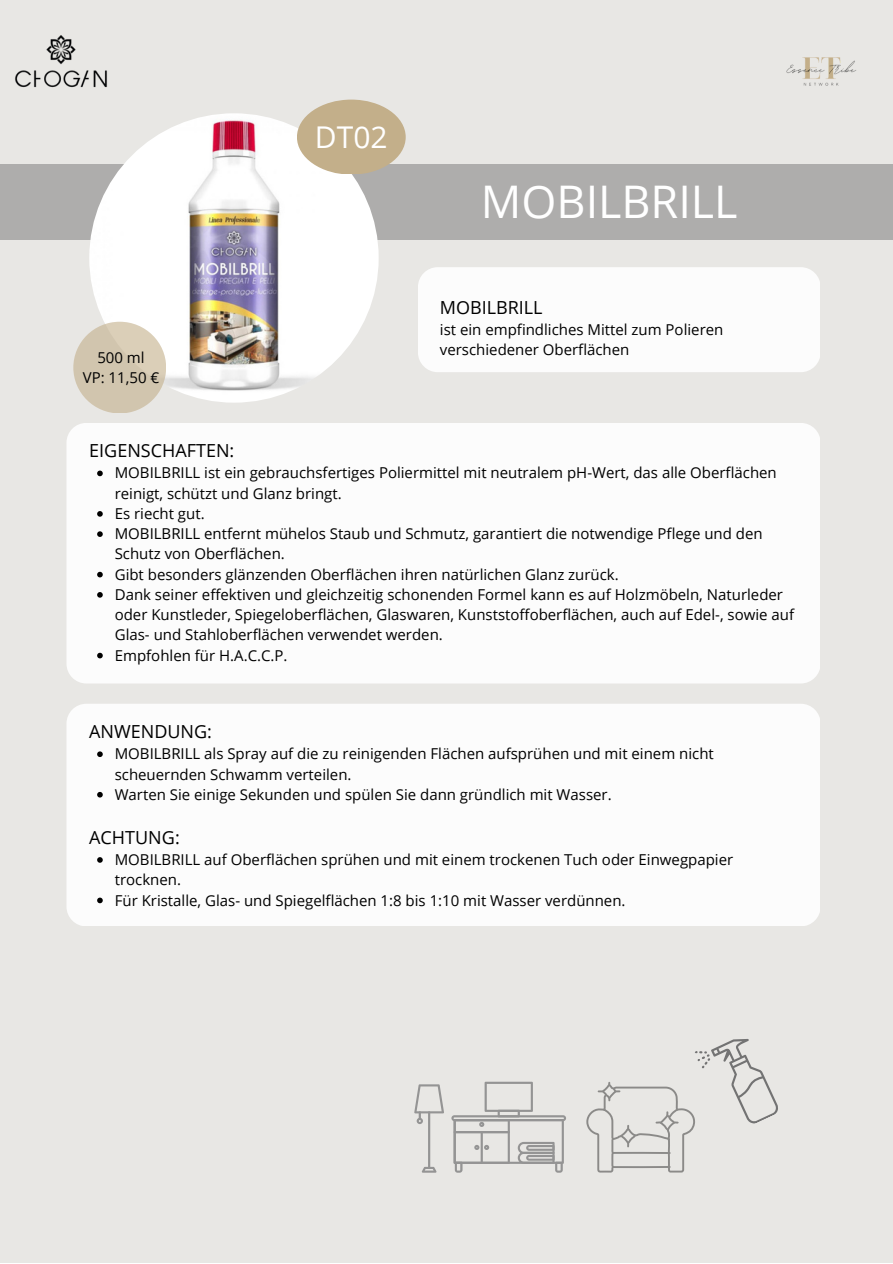
<style>
.page{position:relative;width:893px;height:1264px;background:#fff}
.page>*{position:absolute;margin:0;border:0;box-sizing:border-box;transform-origin:0 0}
.t1{font:45px "Open Sans";color:#fff}
.t2{font:30px "Open Sans";color:#fff}
.t3{font:18px "Open Sans";color:#000}
.t4{font:15px/20.2px "Open Sans";color:#000}
</style>
<div class="page">
<div style="left:0;top:0;width:892px;height:1262px;background:#e8e7e4"></div>
<img style="left:15px;top:35px;width:92px;height:53px">
<img style="left:786px;top:57px;width:70px;height:29px">
<div style="left:418px;top:267px;width:401px;height:105px;background:#fcfcfc;border-radius:20px"></div>
<div style="left:0;top:164px;width:892px;height:75px;background:#aeadac"></div>
<img style="left:89px;top:113px;width:289px;height:289px;border-radius:50%">
<div style="left:297px;top:100px;width:108px;height:74px;background:#c3af8a;border-radius:50%"></div>
<div style="left:66px;top:423px;width:753px;height:260px;background:#fcfcfc;border-radius:20px"></div>
<div style="left:66px;top:703px;width:753px;height:222px;background:#fcfcfc;border-radius:20px"></div>
<div style="left:73px;top:322px;width:93px;height:91px;background:#d1c5ae;border-radius:50%"></div>
<svg style="left:451px;top:1081px;width:115px;height:91px"></svg>
<svg style="left:421px;top:1166px;width:15px;height:6px"></svg>
<hr style="left:428px;top:1111px;width:2px;height:57px;background:#808080">
<svg style="left:414px;top:1084px;width:30px;height:40px"></svg>
<svg style="left:97px;top:751px;width:6px;height:6px"></svg>
<svg style="left:97px;top:792px;width:6px;height:5px"></svg>
<svg style="left:97px;top:857px;width:6px;height:5px"></svg>
<svg style="left:97px;top:897px;width:6px;height:6px"></svg>
<svg style="left:97px;top:470px;width:6px;height:6px"></svg>
<svg style="left:97px;top:511px;width:6px;height:5px"></svg>
<svg style="left:97px;top:531px;width:6px;height:6px"></svg>
<svg style="left:97px;top:572px;width:6px;height:5px"></svg>
<svg style="left:97px;top:592px;width:6px;height:5px"></svg>
<svg style="left:97px;top:652px;width:6px;height:6px"></svg>
<svg style="left:586px;top:1039px;width:192px;height:133px"></svg>
<p class="t4" style="left:83px;top:347px;width:78px;text-align:center">500 ml<br>VP: 11,50 €</p>
<p class="t3" style="left:89px;top:438px;width:146px">EIGENSCHAFTEN:</p>
<h2 class="t2" style="left:315px;top:116px;width:74px">DT02</h2>
<h1 class="t1" style="left:481px;top:170px;width:258px">MOBILBRILL</h1>
<p class="t3" style="left:440px;top:294px;width:104px">MOBILBRILL</p>
<p class="t4" style="left:440px;top:319px;width:285px">ist ein empfindliches Mittel zum Polieren verschiedener Oberflächen</p>
<p class="t4" style="left:115px;top:462px;width:680px">MOBILBRILL ist ein gebrauchsfertiges Poliermittel mit neutralem pH-Wert, das alle Oberflächen reinigt, schützt und Glanz bringt.<br>Es riecht gut.<br>MOBILBRILL entfernt mühelos Staub und Schmutz, garantiert die notwendige Pflege und den Schutz von Oberflächen.<br>Gibt besonders glänzenden Oberflächen ihren natürlichen Glanz zurück.<br>Dank seiner effektiven und gleichzeitig schonenden Formel kann es auf Holzmöbeln, Naturleder oder Kunstleder, Spiegeloberflächen, Glaswaren, Kunststoffoberflächen, auch auf Edel-, sowie auf Glas- und Stahloberflächen verwendet werden.<br>Empfohlen für H.A.C.C.P.</p>
<p class="t3" style="left:89px;top:718px;width:124px">ANWENDUNG:</p>
<p class="t4" style="left:115px;top:743px;width:600px">MOBILBRILL als Spray auf die zu reinigenden Flächen aufsprühen und mit einem nicht scheuernden Schwamm verteilen.<br>Warten Sie einige Sekunden und spülen Sie dann gründlich mit Wasser.</p>
<p class="t3" style="left:89px;top:824px;width:92px">ACHTUNG:</p>
<p class="t4" style="left:115px;top:849px;width:620px">MOBILBRILL auf Oberflächen sprühen und mit einem trockenen Tuch oder Einwegpapier trocknen.<br>Für Kristalle, Glas- und Spiegelflächen 1:8 bis 1:10 mit Wasser verdünnen.</p>
</div>
